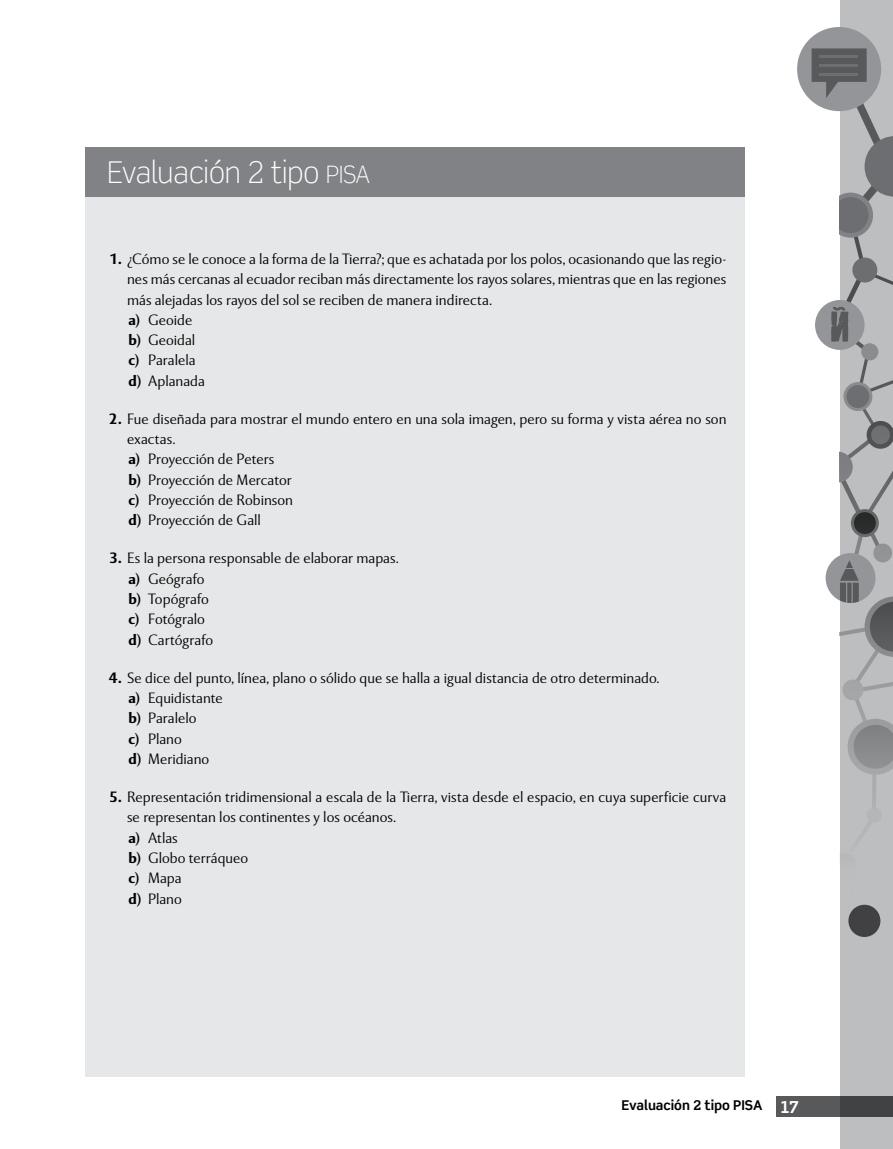
<style>
.page{position:relative;width:893px;height:1149px;background:#fff}
.page>*{position:absolute;margin:0;border:0;box-sizing:border-box;transform-origin:0 0}
.t1{font:300 30px "Scene Std";color:#fff;scale:.95 1}
.t2{font:700 16.5px "Scene Std";color:#fff}
.t3{font:300 15px/20.2px "Mentor Sans Std";color:#000}
.t4{font:700 13.5px "Scene Std";color:#000}
.s1{font-family:"Scene Std Light SC800";font-weight:400;font-size:24px}
.s2{font-weight:700}
</style>
<div class="page">
<div style="left:840px;top:0;width:53px;height:1148px;background:#bcbec0"></div>
<div style="left:848px;top:904px;width:32px;height:32px;background:#414042;border-radius:50%"></div>
<div style="left:797px;top:27px;width:84px;height:84px;background:#939598;border-radius:50%"></div>
<svg style="left:812px;top:48px;width:81px;height:870px"></svg>
<div style="left:777px;top:1095px;width:116px;height:21px;background:linear-gradient(to right,#5f6062,#3b3e40)"></div>
<div style="left:85px;top:197px;width:659px;height:879px;background:#e6e7e8"></div>
<div style="left:85px;top:147px;width:659px;height:50px;background:#808285"></div>
<h1 class="t1" style="left:108px;top:154px;width:278px">Evaluación 2 tipo <span class="s1">pisa</span></h1>
<p class="t3" style="left:127px;top:248px;width:601px;text-indent:-18px"><span class="s2">1.</span> ¿Cómo se le conoce a la forma de la Tierra?; que es achatada por los polos, ocasionando que las regio&shy;nes más cercanas al ecuador reciban más directamente los rayos solares, mientras que en las regiones más alejadas los rayos del sol se reciben de manera indirecta.<br><span class="s2">a)</span> Geoide<br><span class="s2">b)</span> Geoidal<br><span class="s2">c)</span> Paralela<br><span class="s2">d)</span> Aplanada</p>
<p class="t3" style="left:127px;top:408px;width:601px;text-indent:-18px"><span class="s2">2.</span> Fue diseñada para mostrar el mundo entero en una sola imagen, pero su forma y vista aérea no son exactas.<br><span class="s2">a)</span> Proyección de Peters<br><span class="s2">b)</span> Proyección de Mercator<br><span class="s2">c)</span> Proyección de Robinson<br><span class="s2">d)</span> Proyección de Gall</p>
<p class="t3" style="left:129px;top:548px;width:272px;text-indent:-20px"><span class="s2">3.</span> Es la persona responsable de elaborar mapas. <span class="s2">a)</span> Geógrafo<br><span class="s2">b)</span> Topógrafo<br><span class="s2">c)</span> Fotógralo<br><span class="s2">d)</span> Cartógrafo</p>
<p class="t3" style="left:129px;top:667px;width:532px;text-indent:-20px"><span class="s2">4.</span> Se dice del punto, línea, plano o sólido que se halla a igual distancia de otro determinado. <span class="s2">a)</span> Equidistante<br><span class="s2">b)</span> Paralelo<br><span class="s2">c)</span> Plano<br><span class="s2">d)</span> Meridiano</p>
<p class="t3" style="left:127px;top:786px;width:601px;text-indent:-18px"><span class="s2">5.</span> Representación tridimensional a escala de la Tierra, vista desde el espacio, en cuya superficie curva se representan los continentes y los océanos.<br><span class="s2">a)</span> Atlas<br><span class="s2">b)</span> Globo terráqueo<br><span class="s2">c)</span> Mapa<br><span class="s2">d)</span> Plano</p>
<p class="t4" style="left:621px;top:1096px;width:142px">Evaluación 2 tipo PISA</p>
<p class="t2" style="left:781px;top:1096px;width:20px">17</p>
</div>
